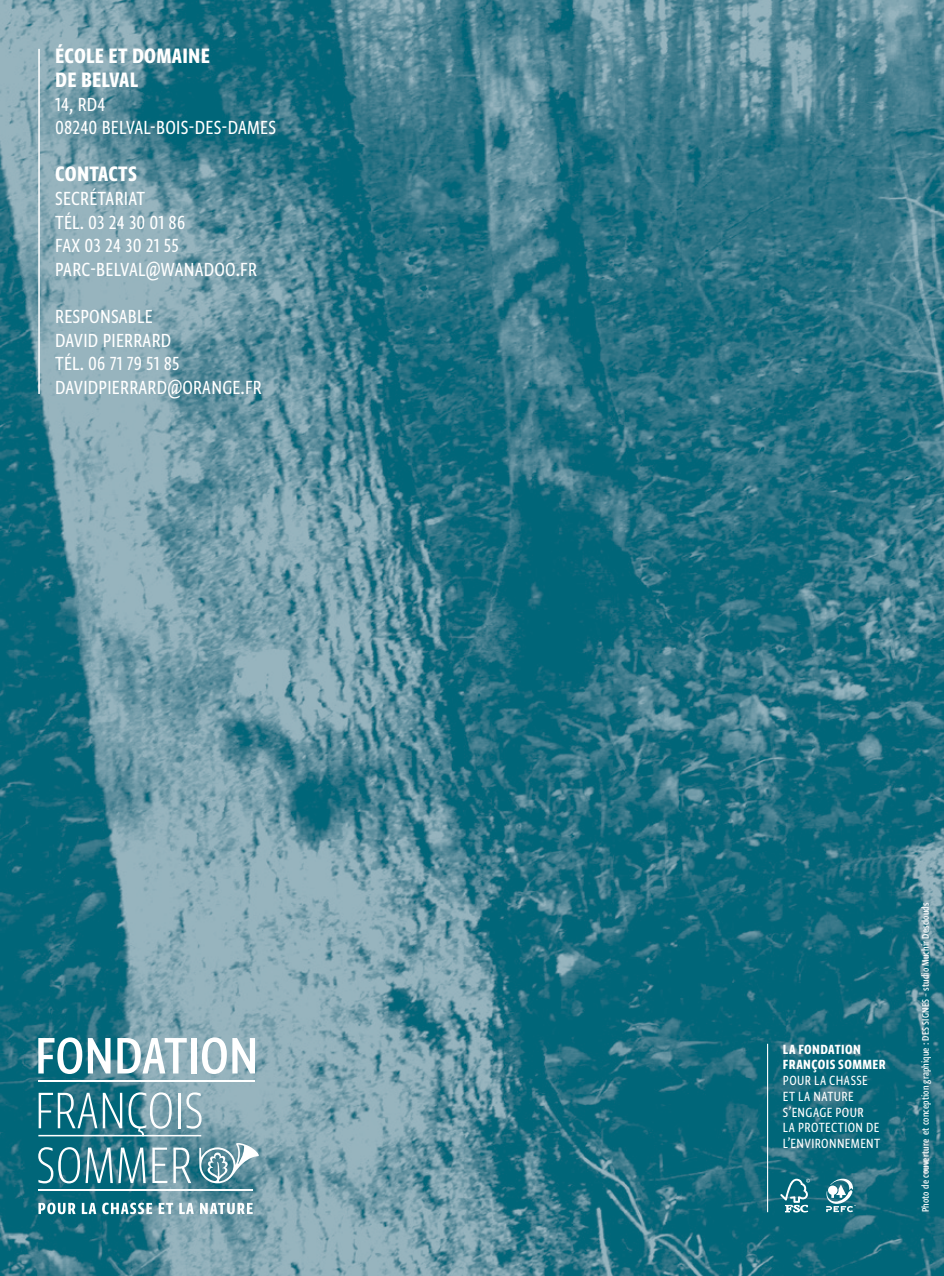
<style>
.page{position:relative;width:944px;height:1276px;background:#fff}
.page>*{position:absolute;margin:0;border:0;box-sizing:border-box;transform-origin:0 0}
.t1{font:24.75px/23.6px "Greta Sans Cnd Std Bld";letter-spacing:.01em;color:#fff}
.t2{font:22.5px/23.6px "Greta Sans Cnd Std";letter-spacing:.01em;color:#fff}
.t3{font:15.75px/15.8px "Greta Sans Cnd Std";letter-spacing:.025em;color:#fff}
.t4{font:15.75px/15.8px "Greta Sans Cnd Std Bld";letter-spacing:.025em;color:#fff}
.t5{font:500 11.25px "Greta Sans Cnd Std";letter-spacing:.01em;color:#fff}
</style>
<div class="page">
<img style="left:0;top:0;width:944px;height:1276px">
<hr style="left:38px;top:49px;width:2px;height:345px;background:#fff">
<hr style="left:767px;top:1043px;width:1px;height:169px;background:#fff">
<svg style="left:780px;top:1178px;width:30px;height:35px"></svg>
<svg style="left:825px;top:1178px;width:31px;height:34px"></svg>
<svg style="left:38px;top:1202px;width:215px;height:12px"></svg>
<hr style="left:38px;top:1189px;width:215px;height:2px;background:#fff">
<hr style="left:38px;top:1080px;width:217px;height:1px;background:#fff">
<svg style="left:38px;top:1037px;width:44px;height:37px"></svg>
<svg style="left:88px;top:1038px;width:23px;height:35px"></svg>
<svg style="left:117px;top:1038px;width:70px;height:35px"></svg>
<div style="left:191px;top:1038px;width:5px;height:35px;background:#fff"></div>
<svg style="left:202px;top:1037px;width:53px;height:37px"></svg>
<svg style="left:38px;top:1092px;width:164px;height:44px"></svg>
<svg style="left:38px;top:1147px;width:42px;height:36px;background:#3d8a98"></svg>
<svg style="left:86px;top:1147px;width:60px;height:36px"></svg>
<svg style="left:152px;top:1147px;width:15px;height:36px"></svg>
<svg style="left:173px;top:1147px;width:18px;height:36px"></svg>
<svg style="left:199px;top:1142px;width:61px;height:41px"></svg>
<p class="t1" style="left:55px;top:43px;width:156px">ÉCOLE ET DOMAINE<br>DE BELVAL</p>
<p class="t2" style="left:55px;top:91px;width:223px">14, RD4<br>08240 BELVAL-BOIS-DES-DAMES</p>
<p class="t1" style="left:55px;top:162px;width:83px">CONTACTS</p>
<p class="t2" style="left:55px;top:186px;width:203px">SECRÉTARIAT<br>TÉL. 03 24 30 01 86<br>FAX 03 24 30 21 55<br>PARC-BELVAL@WANADOO.FR</p>
<p class="t2" style="left:55px;top:304px;width:208px">RESPONSABLE<br>DAVID PIERRARD<br>TÉL. 06 71 79 51 85<br>DAVIDPIERRARD@ORANGE.FR</p>
<p class="t4" style="left:783px;top:1040px;width:104px">LA FONDATION<br>FRANÇOIS SOMMER</p>
<p class="t3" style="left:783px;top:1072px;width:99px">POUR LA CHASSE<br>ET LA NATURE<br>S’ENGAGE POUR<br>LA PROTECTION DE<br>L’ENVIRONNEMENT</p>
<p class="t5" style="left:919px;top:1212px;width:311px;rotate:-90deg">Photo de couverture et conception graphique : DES SIGNES – studio Muchir Desclouds</p>
</div>
